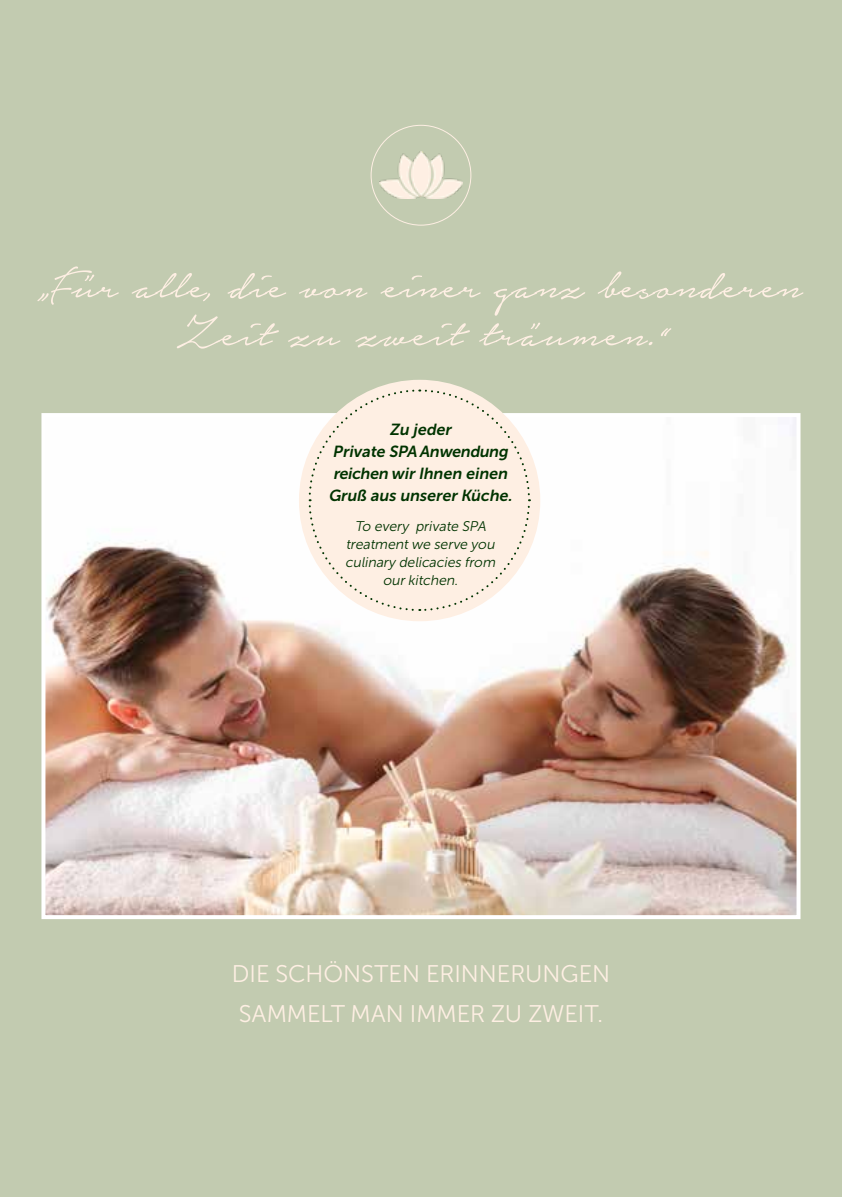
<style>
.page{position:relative;width:842px;height:1197px;background:#fff}
.page>*{position:absolute;margin:0;border:0;box-sizing:border-box;transform-origin:0 0}
.t1{font:56px/48px "Notera Personal Use Only";letter-spacing:-.02em;color:#feefe3;text-align:center}
.t2{font:24px/39.4px "Museo Sans Cyrl 300";color:#feefe3}
.t3{font:italic 16px/22px "Museo Sans Cyrl 700";color:#030;text-align:center}
.t4{font:italic 14px/18px "Museo Sans Cyrl 300";color:#030;text-align:center}
</style>
<div class="page">
<div style="left:0;top:0;width:842px;height:1196px;background:#c2cbb0"></div>
<img style="left:46px;top:418px;width:749px;height:496px">
<div style="left:41px;top:413px;width:759px;height:506px;border:4px solid #fff"></div>
<img style="left:380px;top:152px;width:82px;height:47px">
<div style="left:299px;top:380px;width:241px;height:241px;background:#feefe3;border-radius:50%"></div>
<svg style="left:308px;top:388px;width:223px;height:224px"></svg>
<h1 class="t1" style="left:39px;top:263px;width:764px">„Für alle, die von einer ganz besonderen<br>Zeit zu zweit träumen.“</h1>
<p class="t3" style="left:328px;top:418px;width:188px">Zu jeder<br>Private SPA Anwendung reichen wirIhnen einen<br>Gruß aus unsererKüche.</p>
<p class="t4" style="left:345px;top:517px;width:154px">To every private SPA treatmentwe serve you culinary delicacies from ourkitchen.</p>
<h2 class="t2" style="left:232px;top:954px;width:380px">DIE SCHÖNSTEN ERINNERUNGEN<br>SAMMELT MAN IMMER ZU ZWEIT.</h2>
</div>
